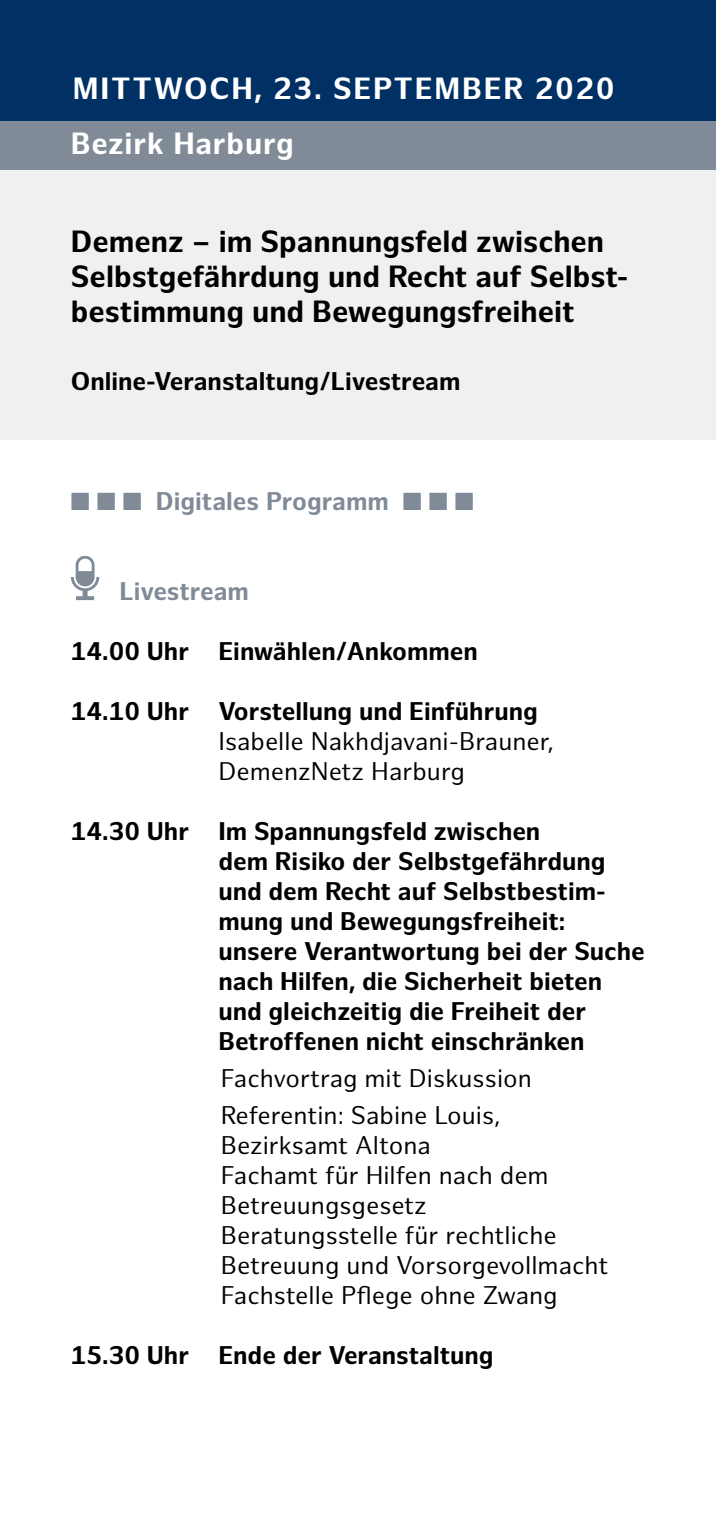
<style>
.page{position:relative;width:716px;height:1531px;background:#fff}
.page>*{position:absolute;margin:0;border:0;box-sizing:border-box;transform-origin:0 0}
.t1{font:700 30px/35px "Hamburg Sans";color:#000}
.t2{font:700 30px "Hamburg Sans";letter-spacing:.05em;color:#fff}
.t3{font:700 30px "Hamburg Sans";letter-spacing:.025em;color:#fff}
.t4{font:700 25px/30px "Hamburg Sans";color:#000}
.t5{font:25px/30px "Hamburg Sans";color:#000}
.t6{font:700 25px "Hamburg Sans";color:#818b97}
</style>
<div class="page">
<div style="left:0;top:163px;width:716px;height:276px;background:#f0f0f1"></div>
<div style="left:0;top:112px;width:716px;height:58px;background:#818b97"></div>
<div style="left:0;top:0;width:716px;height:120px;background:#003064"></div>
<svg style="left:71px;top:555px;width:28px;height:45px"></svg>
<p class="t2" style="left:73px;top:71px;width:365px">Mittwoch, 23. September</p>
<p class="t2" style="left:535px;top:71px;width:81px">2020</p>
<p class="t3" style="left:71px;top:126px;width:224px">Bezirk Harburg</p>
<p class="t1" style="left:71px;top:225px;width:559px">Demenz – im Spannungsfeld zwischen<br>Selbstgefährdung und Recht auf Selbst&shy;bestimmung und Bewegungsfreiheit</p>
<p class="t4" style="left:71px;top:367px;width:391px">Online-Veranstaltung/Livestream</p>
<p class="t6" style="left:71px;top:487px;width:404px">■ ■ ■ Digitales Programm ■ ■ ■</p>
<p class="t6" style="left:119px;top:577px;width:131px">Livestream</p>
<p class="t4" style="left:71px;top:637px;width:408px">14.00 Uhr Einwählen/Ankommen</p>
<p class="t4" style="left:71px;top:697px;width:468px">14.10 Uhr Vorstellung und Einführung</p>
<p class="t5" style="left:218px;top:727px;width:337px">Isabelle Nakhdjavani-Brauner,<br>DemenzNetz Harburg</p>
<p class="t4" style="left:218px;top:817px;width:428px;text-indent:-148px">14.30 Uhr Im Spannungsfeld zwischen<br>dem Risiko der Selbstgefährdung und dem Recht auf Selbstbestim&shy;mung und Bewegungsfreiheit: unsere Verantwortung bei der Suche nach Hilfen, die Sicherheit bieten und gleichzeitig die Freiheit der Betroffenen nicht einschränken</p>
<p class="t5" style="left:221px;top:1061px;width:312px;line-height:37px">Fachvortrag mit Diskussion<br>Referentin: Sabine Louis,</p>
<p class="t5" style="left:221px;top:1131px;width:389px">Bezirksamt Altona<br>Fachamt für Hilfen nach dem<br>Betreuungsgesetz<br>Beratungsstelle für rechtliche<br>Betreuung und Vorsorgevollmacht<br>Fachstelle Pflege ohne Zwang</p>
<p class="t4" style="left:71px;top:1341px;width:424px">15.30 Uhr Ende der Veranstaltung</p>
</div>
